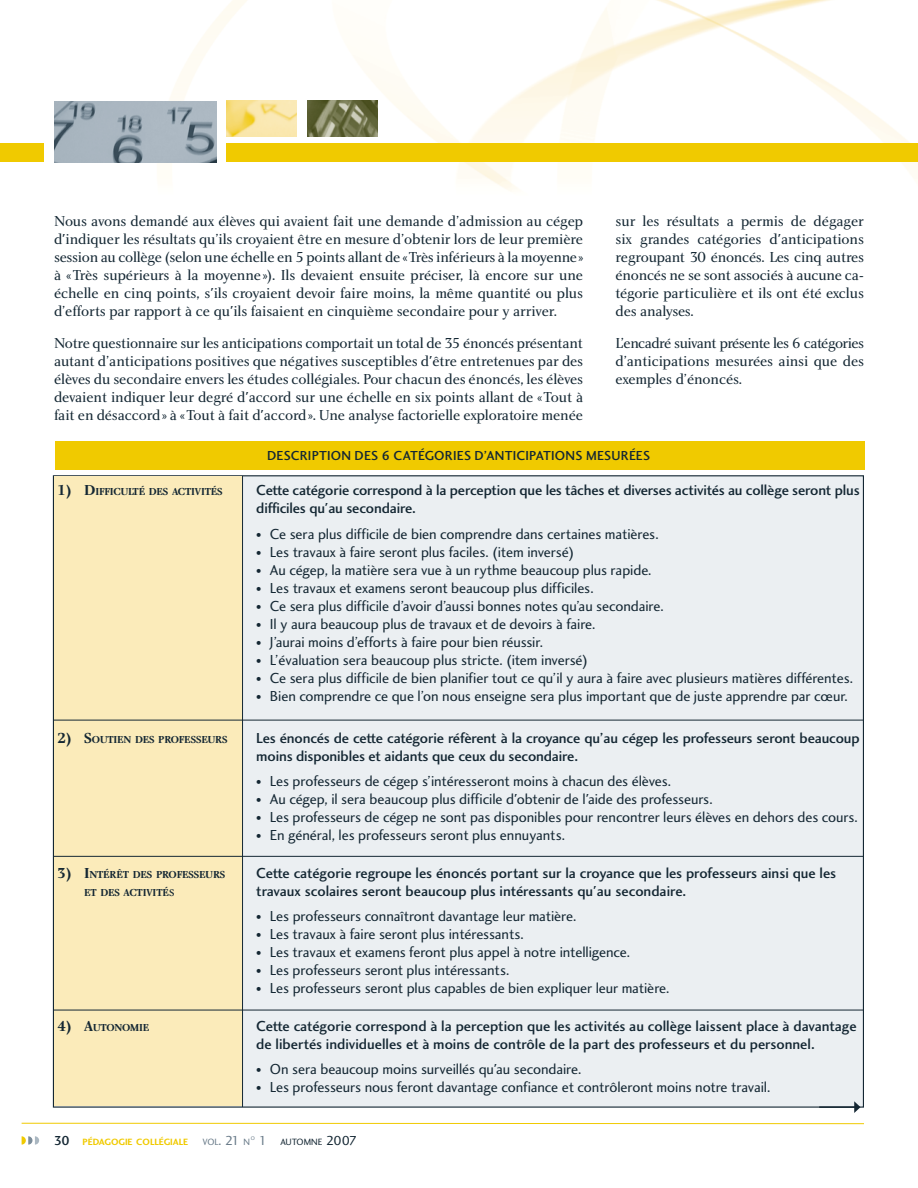
<style>
.page{position:relative;width:918px;height:1188px;background:#fff}
.page>*{position:absolute;margin:0;border:0;box-sizing:border-box;transform-origin:0 0}
.t1{font:15px "Charlotte Sans Book Plain";letter-spacing:-.005em;color:#142733}
.t2{font:15px/18px "Charlotte Book Plain";letter-spacing:-.01em;color:#142733;text-align:justify}
.t3{font:15px/18px "Charlotte Sans Medium Plain";letter-spacing:-.01em;color:#142733}
.t4{font:13.5px "Charlotte Sans Medium Plain";letter-spacing:.015em;color:#142733}
.t5{font:10.5px/18px "Charlotte Bold Plain";letter-spacing:-.015em;color:#142733}
.t6{font:9.45px "Charlotte Sans Bold Plain";color:#f0ca00}
.t7{font:9.45px "Charlotte Sans Book Plain";color:#142733}
.t8{font:9.45px "Charlotte Sans Book Plain";color:#687a88}
.t9{font:5.55px "Charlotte Sans Book Plain";color:#687a88}
.s1{font-size:15px}
.s2{font-size:12px}
.s3{font-family:"Charlotte Book Plain";font-size:15px}
.s4{font-family:"Charlotte Sans Medium Plain";font-size:13.5px;color:#142733}
.s5{font-size:13.5px}
.s6{font-size:13.5px;color:#687a88}
</style>
<div class="page">
<img style="left:0;top:0;width:918px;height:191px">
<img style="left:55px;top:101px;width:162px;height:62px">
<img style="left:307px;top:101px;width:71px;height:36px">
<img style="left:227px;top:101px;width:70px;height:36px">
<hr style="left:22px;top:1123px;width:842px;height:1px;background:#f0ca00">
<div style="left:227px;top:144px;width:691px;height:18px;background:#f0ca00"></div>
<div style="left:0;top:144px;width:43px;height:18px;background:#f0ca00"></div>
<svg style="left:22px;top:1136px;width:17px;height:9px"></svg>
<div style="left:53px;top:476px;width:810px;height:631px;background:#ebeff2"></div>
<div style="left:55px;top:441px;width:810px;height:28px;background:#f0ca00"></div>
<hr style="left:819px;top:1106px;width:36px;height:2px;background:#142733">
<svg style="left:854px;top:1101px;width:7px;height:12px"></svg>
<div style="left:54px;top:476px;width:188px;height:630px;background:#fbebba"></div>
<hr style="left:242px;top:476px;width:1px;height:631px;background:#142733">
<hr style="left:54px;top:720px;width:810px;height:1px;background:#142733">
<hr style="left:54px;top:856px;width:810px;height:1px;background:#142733">
<hr style="left:54px;top:1010px;width:810px;height:1px;background:#142733">
<p class="t2" style="left:54px;top:213px;width:531px">Nous avons demandé aux élèves qui avaient fait une demande d’admission au cégep d'indiquer les résultats qu’ils croyaient être en mesure d’obtenir lors de leur première session au collège (selon une échelle en 5 points allant de « Très inférieurs à la moyenne » à « Très supérieurs à la moyenne »). Ils devaient ensuite préciser, là encore sur une échelle en cinq points, s'ils croyaient devoir faire moins, la même quantité ou plus d’efforts par rapport à ce qu'ils faisaient en cinquième secondaire pour y arriver.</p>
<p class="t2" style="left:54px;top:335px;width:531px">Notre questionnaire sur les anticipations comportait un total de 35 énoncés présentant autant d’anticipations positives que négatives susceptibles d'être entretenues par des élèves du secondaire envers les études collégiales. Pour chacun des énoncés, les élèves devaient indiquer leur degré d'accord sur une échelle en six points allant de « Tout à fait en désaccord » à « Tout à fait d'accord ». Une analyse factorielle exploratoire menée</p>
<p class="t2" style="left:616px;top:213px;width:250px">sur les résultats a permis de dégager six grandes catégories d'anticipations regroupant 30 énoncés. Les cinq autres énoncés ne se sont associés à aucune ca&shy;tégorie particulière et ils ont été exclus des analyses.</p>
<p class="t2" style="left:616px;top:335px;width:250px">L’encadré suivant présente les 6 catégories d’anticipations mesurées ainsi que des exemples d’énoncés.</p>
<p class="t4" style="left:267px;top:450px;width:385px">DESCRIPTION DES 6 CATÉGORIES D’ANTICIPATIONS MESURÉES</p>
<p class="t5" style="left:57px;top:484px;width:167px"><span class="s1">1) D</span>IFFICULTÉ DES ACTIVITÉS</p>
<p class="t3" style="left:256px;top:483px;width:605px">Cette catégorie correspond à la perception que les tâches et diverses activités au collège seront plus difficiles qu'au secondaire.</p>
<p class="t1" style="left:256px;top:528px;width:404px"><span class="s2">•</span> Ce sera plus difficile de bien comprendre dans certaines matières.</p>
<p class="t1" style="left:256px;top:546px;width:320px"><span class="s2">•</span> Les travaux à faire seront plus faciles. (item inversé)</p>
<p class="t1" style="left:256px;top:564px;width:397px"><span class="s2">•</span> Au cégep, la matière sera vue à un rythme beaucoup plus rapide.</p>
<p class="t1" style="left:256px;top:582px;width:339px"><span class="s2">•</span> Les travaux et examens seront beaucoup plus difficiles.</p>
<p class="t1" style="left:256px;top:600px;width:409px"><span class="s2">•</span> Ce sera plus difficile d’avoir d’aussi bonnes notes qu’au secondaire.</p>
<p class="t1" style="left:256px;top:618px;width:341px"><span class="s2">•</span> Il y aura beaucoup plus de travaux et de devoirs à faire.</p>
<p class="t1" style="left:256px;top:636px;width:288px"><span class="s2">•</span> J’aurai moins d’efforts à faire pour bien réussir.</p>
<p class="t1" style="left:256px;top:654px;width:333px"><span class="s2">•</span> L’évaluation sera beaucoup plus stricte. (item inversé)</p>
<p class="t1" style="left:256px;top:672px;width:598px"><span class="s2">•</span> Ce sera plus difficile de bien planifier tout ce qu’il y aura à faire avec plusieurs matières différentes.</p>
<p class="t1" style="left:256px;top:690px;width:593px"><span class="s2">•</span> Bien comprendre ce que l’on nous enseigne sera plus important que de juste apprendre par cœur.</p>
<p class="t5" style="left:57px;top:731px;width:172px"><span class="s1">2) S</span>OUTIEN DES PROFESSEURS</p>
<p class="t3" style="left:256px;top:730px;width:605px">Les énoncés de cette catégorie réfèrent à la croyance qu’au cégep les professeurs seront beaucoup moins disponibles et aidants que ceux du secondaire.</p>
<p class="t1" style="left:256px;top:775px;width:416px"><span class="s2">•</span> Les professeurs de cégep s’intéresseront moins à chacun des élèves.</p>
<p class="t1" style="left:256px;top:793px;width:458px"><span class="s2">•</span> Au cégep, il sera beaucoup plus difficile d'obtenir de l'aide des professeurs.</p>
<p class="t1" style="left:256px;top:811px;width:603px"><span class="s2">•</span> Les professeurs de cégep ne sont pas disponibles pour rencontrer leurs élèves en dehors des cours.</p>
<p class="t1" style="left:256px;top:829px;width:310px"><span class="s2">•</span> En général, les professeurs seront plus ennuyants.</p>
<p class="t5" style="left:84px;top:867px;width:143px;text-indent:-27px"><span class="s1">3) I</span>NTÉRÊT DES PROFESSEURS<br>ET DES ACTIVITÉ<span class="s3">s</span></p>
<p class="t3" style="left:256px;top:866px;width:581px">Cette catégorie regroupe les énoncés portant sur la croyance que les professeurs ainsi que les travaux scolaires seront beaucoup plus intéressants qu'au secondaire.</p>
<p class="t1" style="left:256px;top:911px;width:322px"><span class="s2">•</span> Les professeurs connaîtront davantage leur matière.</p>
<p class="t1" style="left:256px;top:929px;width:269px"><span class="s2">•</span> Les travaux à faire seront plus intéressants.</p>
<p class="t1" style="left:256px;top:947px;width:375px"><span class="s2">•</span> Les travaux et examens feront plus appel à notre intelligence.</p>
<p class="t1" style="left:256px;top:965px;width:255px"><span class="s2">•</span> Les professeurs seront plus intéressants.</p>
<p class="t1" style="left:256px;top:983px;width:415px"><span class="s2">•</span> Les professeurs seront plus capables de bien expliquer leur matière.</p>
<p class="t5" style="left:57px;top:1019px;width:94px"><span class="s1">4) A</span>UTONOMIE</p>
<p class="t3" style="left:256px;top:1018px;width:602px">Cette catégorie correspond à la perception que les activités au collège laissent place à davantage de libertés individuelles et à moins de contrôle de la part des professeurs et du personnel.</p>
<p class="t1" style="left:256px;top:1063px;width:326px"><span class="s2">•</span> On sera beaucoup moins surveillés qu'au secondaire.</p>
<p class="t1" style="left:256px;top:1081px;width:516px"><span class="s2">•</span> Les professeurs nous feront davantage confiance et contrôleront moins notre travail.</p>
<p class="t6" style="left:54px;top:1138px;width:136px"><span class="s4">30</span> PÉDAGOGIE COLLÉGIALE</p>
<p class="t8" style="left:202px;top:1138px;width:49px">VOL<span class="s5">. 21</span> N</p>
<p class="t9" style="left:251px;top:1136px;width:6px">O</p>
<p class="t7" style="left:259px;top:1138px;width:100px"><span class="s6">1</span> AUTOMNE <span class="s5">2007</span></p>
</div>
